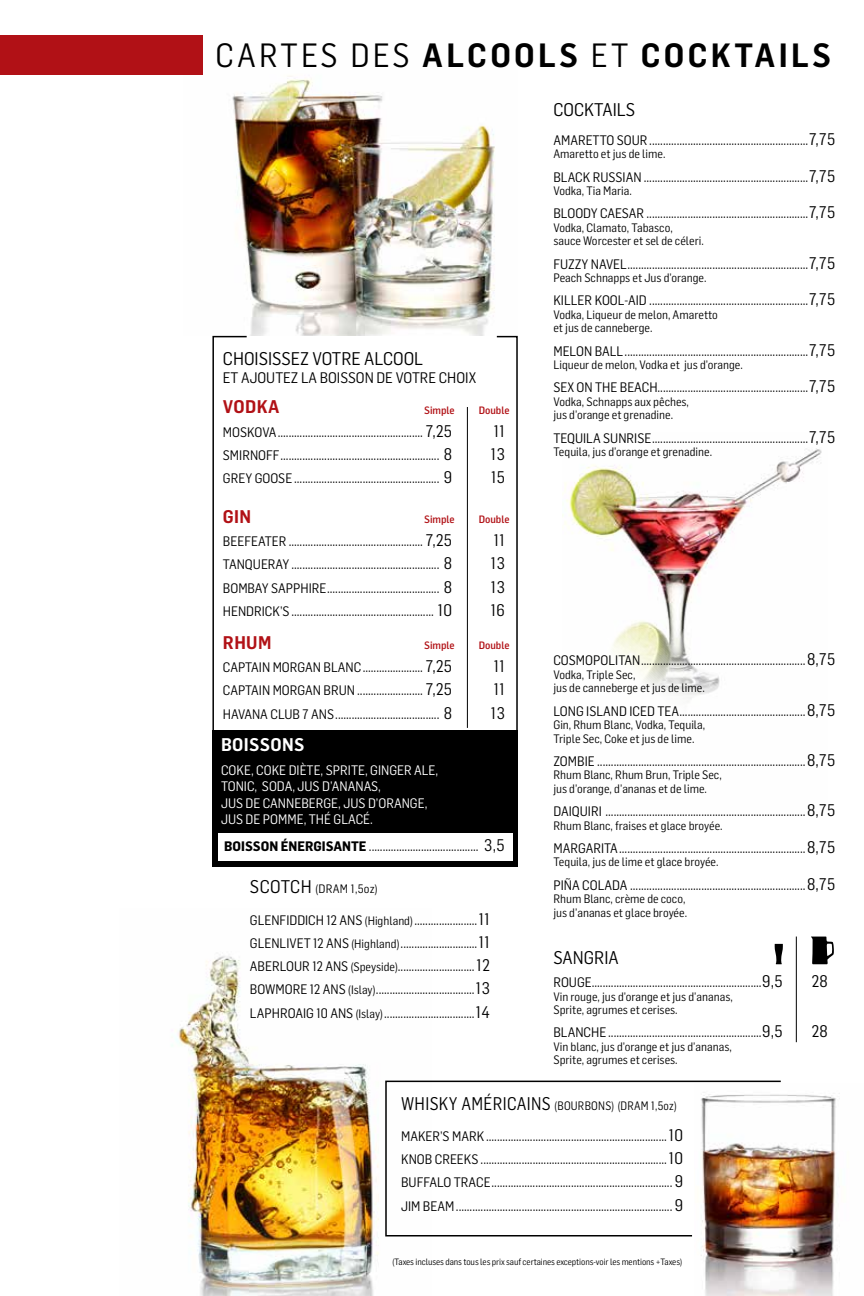
<style>
.page{position:relative;width:864px;height:1296px;background:#fff}
.page>*{position:absolute;margin:0;border:0;box-sizing:border-box;transform-origin:0 0}
.t1{font:600 33px "Flama Semicondensed";letter-spacing:.1em;color:#000}
.t2{font:18px "Flama Semicondensed";color:#000}
.t3{font:600 18px "Flama Semicondensed";letter-spacing:.02em;color:#b11116}
.t4{font:600 18px "Flama Semicondensed";letter-spacing:.02em;color:#fff}
.t5{font:16.5px "Flama Semicondensed";letter-spacing:.02em;color:#000}
.t6{font:15px "Flama Semicondensed";color:#000}
.t7{font:13.5px/23.2px "Flama Semicondensed";color:#000;text-align:justify}
.t8{font:13.5px/16.5px "Flama Semicondensed";color:#fff}
.t9{font:12px/13.5px "Flama Semicondensed";color:#000}
.t10{font:12px "Flama Semicondensed";letter-spacing:.02em;color:#000;scale:.95 1}
.t11{font:500 10.5px "Flama Semicondensed";color:#b11116}
.t12{font:9px "Flama Semicondensed";letter-spacing:-.01em;color:#000}
.s1{font-weight:400}
.s2{font-size:16.5px}
.s3{font-weight:700}
.s4{font-size:18px}
.s5{font-size:12px}
</style>
<div class="page">
<img style="left:701px;top:1093px;width:139px;height:203px">
<img style="left:171px;top:956px;width:208px;height:340px">
<img style="left:564px;top:448px;width:258px;height:251px">
<img style="left:202px;top:40px;width:293px;height:295px">
<svg style="left:212px;top:335px;width:306px;height:395px"></svg>
<div style="left:212px;top:730px;width:306px;height:137px;background:#000"></div>
<svg style="left:385px;top:1080px;width:397px;height:157px"></svg>
<hr style="left:467px;top:407px;width:1px;height:321px;background:#000">
<hr style="left:796px;top:937px;width:1px;height:105px;background:#000">
<svg style="left:775px;top:944px;width:8px;height:20px"></svg>
<svg style="left:811px;top:937px;width:23px;height:27px"></svg>
<div style="left:218px;top:833px;width:295px;height:28px;background:#fff"></div>
<div style="left:0;top:35px;width:202px;height:40px;background:#b11116"></div>
<h1 class="t1" style="left:216px;top:34px;width:617px"><span class="s1">CARTES DES</span> ALCOOLS <span class="s1">ET</span> COCKTAILS</h1>
<h2 class="t2" style="left:223px;top:347px;width:202px">CHOISISSEZ VOTRE ALCOOL</h2>
<p class="t6" style="left:223px;top:368px;width:255px">ET AJOUTEZ LA BOISSON DE VOTRE CHOIX</p>
<h2 class="t3" style="left:223px;top:395px;width:58px">VODKA</h2>
<p class="t7" style="left:223px;top:420px;width:231px">MOSKOVA..................................................... <span class="s2">7,25</span></p>
<p class="t5" style="left:494px;top:420px;width:13px">11</p>
<p class="t7" style="left:223px;top:443px;width:231px">SMIRNOFF.......................................................... <span class="s2">8</span></p>
<p class="t5" style="left:491px;top:443px;width:15px">13</p>
<p class="t7" style="left:223px;top:466px;width:231px">GREY GOOSE ..................................................... <span class="s2">9</span></p>
<p class="t5" style="left:491px;top:467px;width:15px">15</p>
<h2 class="t3" style="left:223px;top:505px;width:30px">GIN</h2>
<p class="t7" style="left:223px;top:529px;width:231px">BEEFEATER ................................................. <span class="s2">7,25</span></p>
<p class="t5" style="left:494px;top:530px;width:13px">11</p>
<p class="t7" style="left:223px;top:552px;width:231px">TANQUERAY ...................................................... <span class="s2">8</span></p>
<p class="t5" style="left:491px;top:553px;width:15px">13</p>
<p class="t7" style="left:223px;top:576px;width:231px">BOMBAY SAPPHIRE......................................... <span class="s2">8</span></p>
<p class="t5" style="left:491px;top:576px;width:15px">13</p>
<p class="t7" style="left:223px;top:599px;width:231px">HENDRICK’S .................................................... <span class="s2">10</span></p>
<p class="t5" style="left:491px;top:599px;width:16px">16</p>
<h2 class="t3" style="left:223px;top:631px;width:50px">RHUM</h2>
<p class="t7" style="left:223px;top:655px;width:231px">CAPTAIN MORGAN BLANC...................... <span class="s2">7,25</span></p>
<p class="t5" style="left:494px;top:656px;width:13px">11</p>
<p class="t7" style="left:223px;top:678px;width:231px">CAPTAIN MORGAN BRUN ........................ <span class="s2">7,25</span></p>
<p class="t5" style="left:494px;top:679px;width:13px">11</p>
<p class="t7" style="left:223px;top:702px;width:231px">HAVANA CLUB 7 ANS...................................... <span class="s2">8</span></p>
<p class="t5" style="left:491px;top:702px;width:15px">13</p>
<p class="t11" style="left:424px;top:403px;width:32px">Simple</p>
<p class="t11" style="left:479px;top:403px;width:32px">Double</p>
<p class="t11" style="left:424px;top:512px;width:32px">Simple</p>
<p class="t11" style="left:479px;top:512px;width:32px">Double</p>
<p class="t11" style="left:424px;top:638px;width:32px">Simple</p>
<p class="t11" style="left:479px;top:638px;width:32px">Double</p>
<h2 class="t4" style="left:221px;top:733px;width:85px">BOISSONS</h2>
<p class="t8" style="left:221px;top:761px;width:219px">COKE, COKE DIÈTE, SPRITE, GINGER ALE,<br>TONIC, SODA, JUS D’ANANAS,<br>JUS DE CANNEBERGE, JUS D’ORANGE,<br>JUS DE POMME, THÉ GLACÉ.</p>
<p class="t7" style="left:224px;top:834px;width:282px"><span class="s3">BOISSON ÉNERGISANTE</span> ........................................ <span class="s2">3,5</span></p>
<p class="t9" style="left:250px;top:881px;width:129px"><span class="s4">SCOTCH</span> (DRAM 1,5oz)</p>
<p class="t7" style="left:250px;top:908px;width:242px">GLENFIDDICH 12 ANS <span class="s5">(Highland)</span> .......................<span class="s2">11<br></span>GLENLIVET 12 ANS <span class="s5">(Highland)</span>............................<span class="s2">11<br></span>ABERLOUR 12 ANS <span class="s5">(Speyside)</span>............................<span class="s2">12<br></span>BOWMORE 12 ANS <span class="s5">(Islay)</span>....................................<span class="s2">13<br></span>LAPHROAIG 10 ANS <span class="s5">(Islay)</span>.................................<span class="s2">14</span></p>
<h2 class="t2" style="left:553px;top:98px;width:83px">COCKTAILS</h2>
<p class="t7" style="left:553px;top:128px;width:284px">AMARETTO SOUR..........................................................<span class="s2">7,75</span></p>
<p class="t9" style="left:553px;top:147px;width:114px">Amaretto et jus de lime.</p>
<p class="t7" style="left:553px;top:165px;width:284px">BLACK RUSSIAN ............................................................<span class="s2">7,75</span></p>
<p class="t9" style="left:553px;top:184px;width:80px">Vodka, Tia Maria.</p>
<p class="t7" style="left:553px;top:201px;width:284px">BLOODY CAESAR ...........................................................<span class="s2">7,75</span></p>
<p class="t9" style="left:553px;top:220px;width:152px">Vodka, Clamato, Tabasco,<br>sauce Worcester et sel de céleri.</p>
<p class="t7" style="left:553px;top:252px;width:284px">FUZZY NAVEL..................................................................<span class="s2">7,75</span></p>
<p class="t9" style="left:553px;top:271px;width:155px">Peach Schnapps et Jus d’orange.</p>
<p class="t7" style="left:553px;top:288px;width:284px">KILLER KOOL-AID ..........................................................<span class="s2">7,75</span></p>
<p class="t9" style="left:553px;top:307px;width:166px">Vodka, Liqueur de melon, Amaretto et jus de canneberge.</p>
<p class="t7" style="left:553px;top:339px;width:284px">MELON BALL...................................................................<span class="s2">7,75</span></p>
<p class="t9" style="left:553px;top:358px;width:191px">Liqueur de melon, Vodka et jus d’orange.</p>
<p class="t7" style="left:553px;top:375px;width:284px">SEX ON THE BEACH.......................................................<span class="s2">7,75</span></p>
<p class="t9" style="left:553px;top:394px;width:137px">Vodka, Schnapps aux pêches, jus d’orange et grenadine.</p>
<p class="t7" style="left:553px;top:426px;width:284px">TEQUILA SUNRISE.........................................................<span class="s2">7,75</span></p>
<p class="t9" style="left:553px;top:445px;width:160px">Tequila, jus d’orange et grenadine.</p>
<p class="t7" style="left:553px;top:648px;width:284px">COSMOPOLITAN............................................................<span class="s2">8,75</span></p>
<p class="t9" style="left:553px;top:667px;width:153px">Vodka, Triple Sec,<br>jus de canneberge et jus de lime.</p>
<p class="t7" style="left:553px;top:699px;width:284px">LONG ISLAND ICED TEA..............................................<span class="s2">8,75</span></p>
<p class="t9" style="left:553px;top:718px;width:153px">Gin, Rhum Blanc, Vodka, Tequila,<br>Triple Sec, Coke et jus de lime.</p>
<p class="t7" style="left:553px;top:749px;width:284px">ZOMBIE ............................................................................<span class="s2">8,75</span></p>
<p class="t9" style="left:553px;top:768px;width:170px">Rhum Blanc, Rhum Brun, Triple Sec, jus d’orange, d’ananas et de lime.</p>
<p class="t7" style="left:553px;top:799px;width:284px">DAIQUIRI .........................................................................<span class="s2">8,75</span></p>
<p class="t9" style="left:553px;top:818px;width:171px">Rhum Blanc, fraises et glace broyée.</p>
<p class="t7" style="left:553px;top:836px;width:284px">MARGARITA....................................................................<span class="s2">8,75</span></p>
<p class="t9" style="left:553px;top:855px;width:167px">Tequila, jus de lime et glace broyée.</p>
<p class="t7" style="left:553px;top:873px;width:284px">PIÑA COLADA ................................................................<span class="s2">8,75</span></p>
<p class="t9" style="left:553px;top:892px;width:135px">Rhum Blanc, crème de coco, jus d’ananas et glace broyée.</p>
<h2 class="t2" style="left:553px;top:946px;width:67px">SANGRIA</h2>
<p class="t7" style="left:553px;top:970px;width:231px">ROUGE..............................................................<span class="s2">9,5</span></p>
<p class="t5" style="left:812px;top:971px;width:18px">28</p>
<p class="t9" style="left:553px;top:989px;width:181px">Vin rouge, jus d’orange et jus d’ananas,<br>Sprite, agrumes et cerises.</p>
<p class="t7" style="left:553px;top:1021px;width:231px">BLANCHE ........................................................<span class="s2">9,5</span></p>
<p class="t5" style="left:812px;top:1021px;width:18px">28</p>
<p class="t9" style="left:553px;top:1039px;width:180px">Vin blanc, jus d’orange et jus d’ananas,<br>Sprite, agrumes et cerises.</p>
<p class="t10" style="left:401px;top:1098px;width:292px"><span class="s4">WHISKY AMÉRICAINS</span> (BOURBONS) (DRAM 1,5oz)</p>
<p class="t7" style="left:401px;top:1124px;width:284px">MAKER’S MARK..................................................................<span class="s2">10<br></span>KNOB CREEKS ....................................................................<span class="s2">10<br></span>BUFFALO TRACE.................................................................. <span class="s2">9<br></span>JIM BEAM............................................................................... <span class="s2">9</span></p>
<p class="t12" style="left:392px;top:1256px;width:291px">(Taxes incluses dans tous les prix sauf certaines exceptions-voir les mentions +Taxes)</p>
</div>
